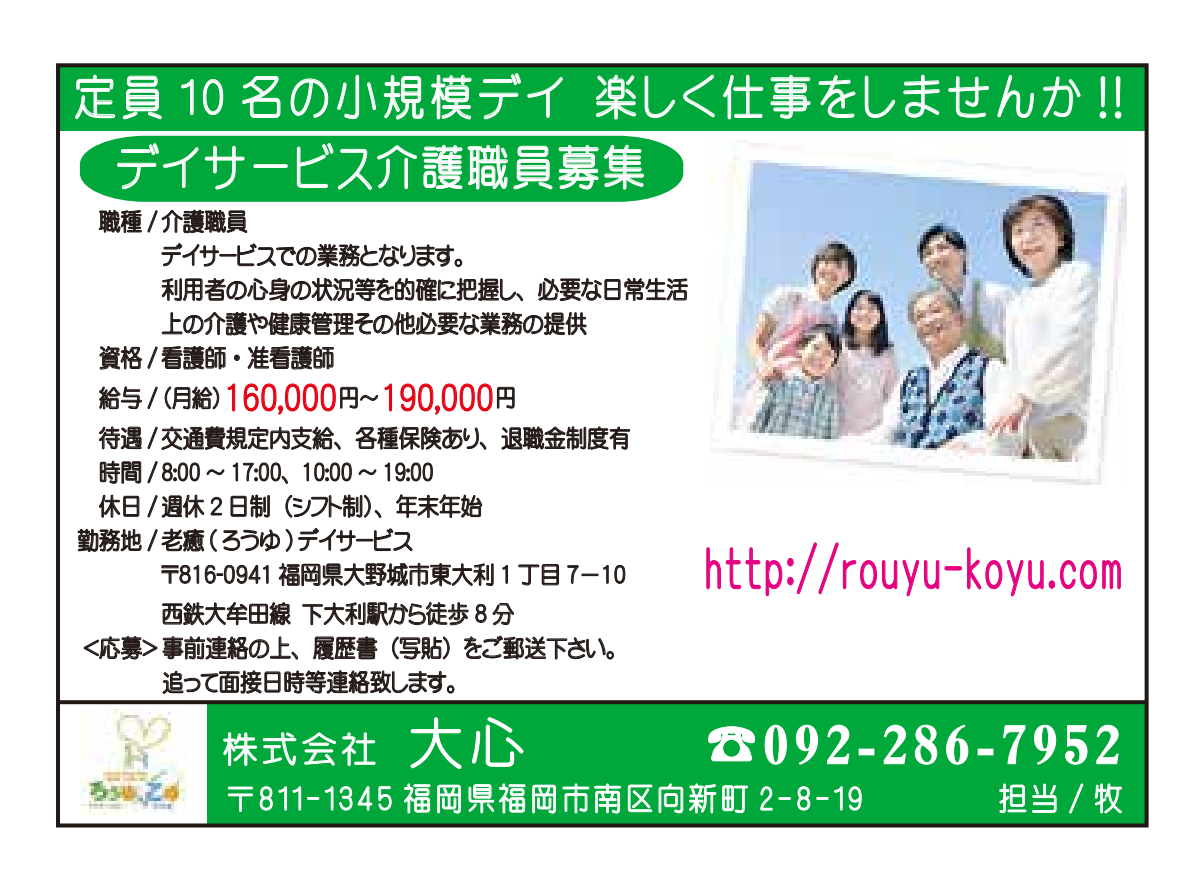
<style>
.page{position:relative;width:1202px;height:885px;background:#fff}
.page>*{position:absolute;margin:0;border:0;box-sizing:border-box;transform-origin:0 0}
.t1{font:56px "Yenti EGP Medium SJIS";color:#e4007f;scale:.75 1}
.t2{font:56px "Yenti EGP Medium SJIS";color:#fff}
.t3{font:52px "Midashi Min Pro MA31";letter-spacing:.1em;color:#fff}
.t4{font:48px "Yenti EGP Medium SJIS";letter-spacing:.1em;color:#fff;scale:.9 1}
.t5{font:48px "Yenti EGP Medium SJIS";letter-spacing:.05em;color:#fff;scale:.9 1}
.t6{font:36px "DF Maru Gothic Md WING RKSJ H";color:#e60012;scale:.85 1}
.t7{font:36px "Yenti EGP Medium SJIS";color:#fff}
.t8{font:32px "Yenti EGP Medium SJIS";letter-spacing:.1em;color:#fff;scale:.9 1}
.t9{font:24px/34.4px "DF Maru Gothic Md WING RKSJ H";color:#221815;scale:.9 1}
.s1{font-size:24px;color:#221815}
.s2{font-family:"Koz Go Pr 6 N"}
</style>
<div class="page">
<div style="left:207px;top:702px;width:940px;height:123px;background:#00a73b"></div>
<div style="left:58px;top:65px;width:1089px;height:66px;background:#00a73b"></div>
<div style="left:56px;top:63px;width:1093px;height:764px;border:4px solid #221815"></div>
<svg style="left:227px;top:786px;width:26px;height:26px"></svg>
<svg style="left:259px;top:786px;width:133px;height:25px"></svg>
<svg style="left:404px;top:783px;width:27px;height:31px"></svg>
<svg style="left:437px;top:784px;width:24px;height:30px"></svg>
<svg style="left:468px;top:783px;width:58px;height:31px"></svg>
<svg style="left:532px;top:783px;width:216px;height:31px"></svg>
<svg style="left:760px;top:786px;width:31px;height:25px"></svg>
<svg style="left:797px;top:786px;width:65px;height:25px"></svg>
<svg style="left:58px;top:700px;width:1089px;height:4px;background:#2c2320"></svg>
<svg style="left:75px;top:74px;width:40px;height:44px"></svg>
<svg style="left:122px;top:75px;width:40px;height:45px"></svg>
<svg style="left:181px;top:79px;width:13px;height:36px"></svg>
<svg style="left:202px;top:79px;width:22px;height:36px"></svg>
<svg style="left:242px;top:76px;width:39px;height:42px"></svg>
<svg style="left:290px;top:78px;width:39px;height:40px"></svg>
<svg style="left:337px;top:67px;width:40px;height:53px"></svg>
<svg style="left:383px;top:75px;width:41px;height:45px"></svg>
<svg style="left:431px;top:74px;width:41px;height:46px"></svg>
<svg style="left:479px;top:73px;width:42px;height:46px"></svg>
<svg style="left:527px;top:77px;width:36px;height:41px"></svg>
<svg style="left:596px;top:74px;width:40px;height:46px"></svg>
<svg style="left:644px;top:75px;width:31px;height:43px"></svg>
<svg style="left:683px;top:74px;width:32px;height:43px"></svg>
<svg style="left:723px;top:63px;width:41px;height:57px"></svg>
<svg style="left:770px;top:74px;width:41px;height:45px"></svg>
<svg style="left:818px;top:75px;width:37px;height:43px"></svg>
<svg style="left:864px;top:75px;width:31px;height:43px"></svg>
<svg style="left:903px;top:74px;width:37px;height:44px"></svg>
<svg style="left:948px;top:76px;width:41px;height:42px"></svg>
<svg style="left:997px;top:63px;width:37px;height:55px"></svg>
<svg style="left:1043px;top:76px;width:38px;height:42px"></svg>
<svg style="left:1099px;top:76px;width:8px;height:43px"></svg>
<svg style="left:1114px;top:76px;width:8px;height:43px"></svg>
<svg style="left:706px;top:542px;width:415px;height:55px"></svg>
<svg style="left:999px;top:783px;width:58px;height:30px"></svg>
<svg style="left:1069px;top:783px;width:15px;height:31px"></svg>
<svg style="left:1094px;top:783px;width:28px;height:30px"></svg>
<svg style="left:80px;top:136px;width:603px;height:66px;background:#24b357"></svg>
<svg style="left:708px;top:726px;width:47px;height:36px"></svg>
<svg style="left:764px;top:724px;width:23px;height:41px"></svg>
<svg style="left:795px;top:724px;width:24px;height:41px"></svg>
<svg style="left:827px;top:724px;width:23px;height:40px"></svg>
<svg style="left:883px;top:724px;width:23px;height:40px"></svg>
<svg style="left:914px;top:724px;width:24px;height:41px"></svg>
<svg style="left:946px;top:724px;width:23px;height:41px"></svg>
<svg style="left:1003px;top:725px;width:23px;height:39px"></svg>
<svg style="left:1034px;top:724px;width:23px;height:41px"></svg>
<svg style="left:1065px;top:725px;width:23px;height:40px"></svg>
<svg style="left:1096px;top:724px;width:23px;height:40px"></svg>
<svg style="left:223px;top:732px;width:153px;height:34px"></svg>
<img style="left:80px;top:709px;width:107px;height:105px">
<img style="left:711px;top:140px;width:415px;height:344px">
<svg style="left:410px;top:717px;width:52px;height:51px"></svg>
<svg style="left:471px;top:717px;width:53px;height:50px"></svg>
<svg style="left:99px;top:209px;width:589px;height:161px"></svg>
<svg style="left:77px;top:383px;width:554px;height:204px"></svg>
<svg style="left:83px;top:602px;width:531px;height:92px"></svg>
<h3 class="t4" style="left:73px;top:73px;width:1168px">定員 10 名の小規模デイ 楽しく仕事をしませんか !!</h3>
<h3 class="t5" style="left:116px;top:143px;width:590px">デイサービス介護職員募集</h3>
<p class="t9" style="left:99px;top:204px;width:167px">職種 / 介護職員</p>
<p class="t9" style="left:161px;top:238px;width:339px">デイサービスでの業務となります。</p>
<p class="t9" style="left:161px;top:272px;width:587px">利用者の心身の状況等を的確に把握し、必要な日常生活</p>
<p class="t9" style="left:161px;top:306px;width:474px">上の介護や健康管理その他必要な業務の提供</p>
<p class="t9" style="left:99px;top:340px;width:263px">資格 / 看護師・准看護師</p>
<h3 class="t6" style="left:99px;top:380px;width:492px"><span class="s1">給与 / （月給）</span>160,000<span class="s1">円～</span>190,000<span class="s1">円</span></h3>
<p class="t9" style="left:99px;top:421px;width:592px">待遇 / 交通費規定内支給、各種保険あり、退職金制度有</p>
<p class="t9" style="left:99px;top:455px;width:373px">時間 / 8:00 ～ 17:00、 10:00 ～ 19:00</p>
<p class="t9" style="left:99px;top:489px;width:428px">休日 / 週休 2 日制（シフト制）、年末年始</p>
<p class="t9" style="left:161px;top:523px;width:518px;text-indent:-84px">勤務地 / 老癒 ( ろうゆ ) デイサービス<br>〒816-0941 福岡県大野城市東大利 1 丁目 7<span class="s2">－</span>10</p>
<p class="t9" style="left:161px;top:596px;width:393px">西鉄大牟田線　下大利駅から徒歩 8 分</p>
<p class="t9" style="left:84px;top:630px;width:594px">＜応募＞事前連絡の上、履歴書（写貼）をご郵送下さい。</p>
<p class="t9" style="left:162px;top:664px;width:329px">追って面接日時等連絡致します。</p>
<h3 class="t7" style="left:222px;top:731px;width:156px">株式会社</h3>
<h1 class="t2" style="left:408px;top:715px;width:119px">大心</h1>
<h1 class="t1" style="left:703px;top:540px;width:562px">http://rouyu-koyu.com</h1>
<h2 class="t3" style="left:706px;top:704px;width:416px">☎092-286-7952</h2>
<h3 class="t8" style="left:226px;top:782px;width:709px">〒811-1345 福岡県福岡市南区向新町 2-8-19</h3>
<h3 class="t8" style="left:998px;top:782px;width:140px">担当/牧</h3>
</div>
